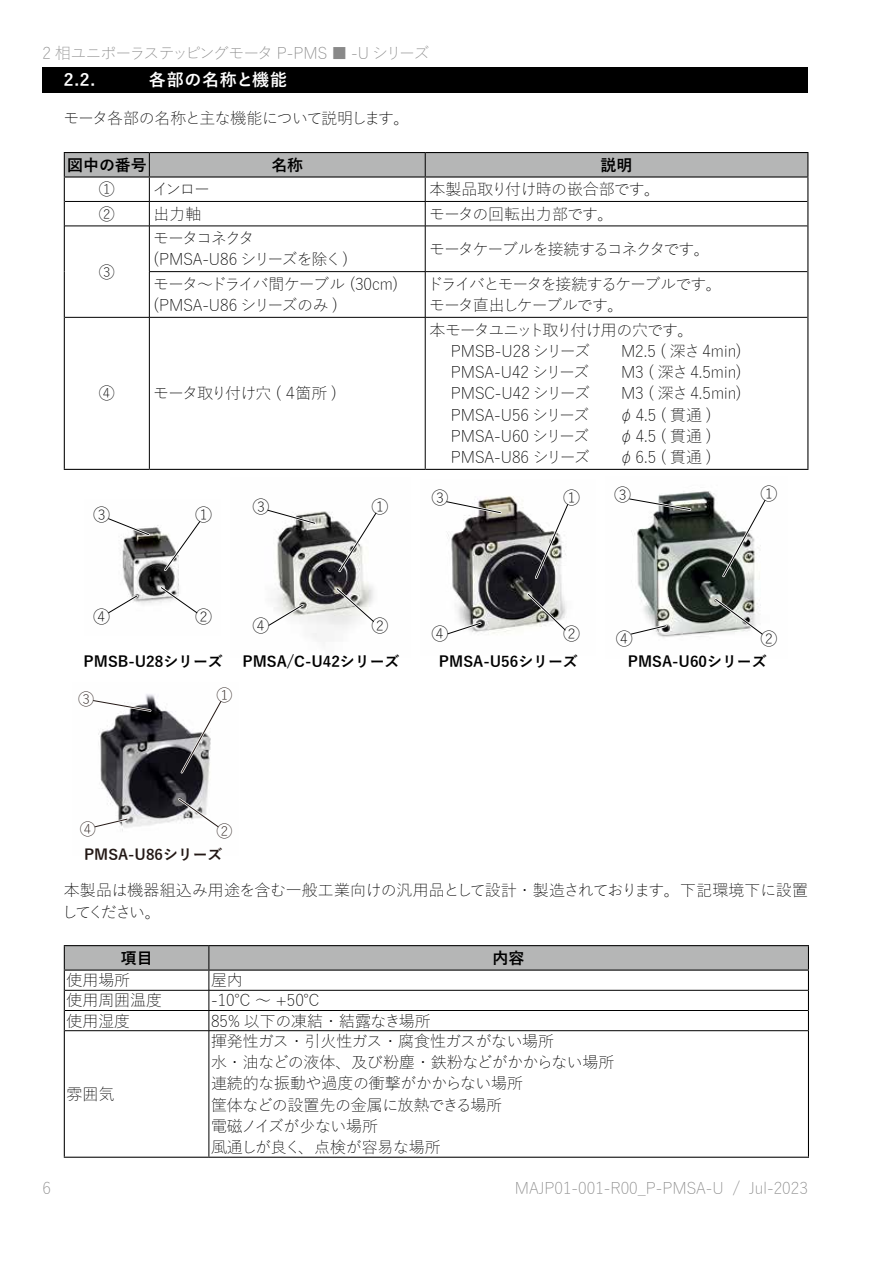
<style>
.page{position:relative;width:893px;height:1263px;background:#fff}
.page>*{position:absolute;margin:0;border:0;box-sizing:border-box;transform-origin:0 0}
.t1{font:300 16.95px "Yu Gothic";color:#000}
.t2{font:700 16.95px "Yu Gothic";letter-spacing:.045em;color:#fff}
.t3{font:300 15.9px/21.3px "Yu Gothic";letter-spacing:-.025em;color:#000}
.t4{font:300 15.9px/21.3px "Yu Gothic";color:#000}
.t5{font:300 15.9px/21.3px "Yu Gothic";letter-spacing:-.075em;color:#000}
.t6{font:300 15.9px "Yu Gothic";color:#898989}
.t7{font:300 15.9px "Yu Gothic";letter-spacing:-.095em;color:#898989}
.t8{font:300 15.9px "Yu Gothic";letter-spacing:-.06em;color:#000}
.t9{font:300 15.9px "Yu Gothic";letter-spacing:-.005em;color:#000}
.t10{font:700 15.9px "Yu Gothic";color:#000}
.t11{font:300 15.9px "Yu Gothic";letter-spacing:-.07em;color:#000}
.t12{font:300 15.9px "Yu Gothic";color:#231815}
.t13{font:700 14.85px "Yu Gothic";color:#000}
.t14{font:700 14.7px "Yu Gothic";color:#231815}
</style>
<div class="page">
<div style="left:43px;top:67px;width:765px;height:25px;background:#000"></div>
<hr style="left:64px;top:152px;width:85px;height:1px;background:#000">
<hr style="left:149px;top:152px;width:276px;height:1px;background:#000">
<hr style="left:425px;top:152px;width:383px;height:1px;background:#000">
<hr style="left:65px;top:226px;width:84px;height:1px;background:#000">
<hr style="left:149px;top:226px;width:276px;height:1px;background:#000">
<hr style="left:149px;top:226px;width:1px;height:45px;background:#000">
<hr style="left:425px;top:226px;width:382px;height:1px;background:#000">
<hr style="left:425px;top:226px;width:1px;height:45px;background:#000">
<hr style="left:149px;top:271px;width:276px;height:1px;background:#000">
<hr style="left:149px;top:272px;width:1px;height:45px;background:#000">
<hr style="left:425px;top:271px;width:382px;height:1px;background:#000">
<hr style="left:425px;top:272px;width:1px;height:45px;background:#000">
<hr style="left:65px;top:317px;width:84px;height:1px;background:#000">
<hr style="left:149px;top:317px;width:276px;height:1px;background:#000">
<hr style="left:149px;top:318px;width:1px;height:151px;background:#000">
<hr style="left:425px;top:317px;width:382px;height:1px;background:#000">
<hr style="left:425px;top:318px;width:1px;height:151px;background:#000">
<svg style="left:64px;top:153px;width:744px;height:73px"></svg>
<hr style="left:64px;top:226px;width:1px;height:46px;background:#000">
<hr style="left:64px;top:272px;width:1px;height:45px;background:#000">
<hr style="left:807px;top:226px;width:1px;height:46px;background:#000">
<hr style="left:807px;top:272px;width:1px;height:45px;background:#000">
<hr style="left:64px;top:317px;width:1px;height:152px;background:#000">
<hr style="left:807px;top:317px;width:1px;height:152px;background:#000">
<hr style="left:64px;top:469px;width:85px;height:1px;background:#000">
<hr style="left:149px;top:469px;width:276px;height:1px;background:#000">
<hr style="left:425px;top:469px;width:383px;height:1px;background:#000">
<img style="left:122px;top:525px;width:57px;height:80px">
<img style="left:447px;top:496px;width:115px;height:138px">
<img style="left:274px;top:511px;width:95px;height:127px">
<img style="left:631px;top:491px;width:124px;height:147px">
<svg style="left:162px;top:521px;width:39px;height:52px"></svg>
<svg style="left:108px;top:518px;width:44px;height:20px"></svg>
<svg style="left:158px;top:584px;width:40px;height:30px"></svg>
<svg style="left:108px;top:592px;width:32px;height:22px"></svg>
<svg style="left:336px;top:511px;width:41px;height:63px"></svg>
<svg style="left:268px;top:602px;width:38px;height:27px"></svg>
<svg style="left:333px;top:585px;width:41px;height:40px"></svg>
<svg style="left:267px;top:509px;width:51px;height:17px"></svg>
<svg style="left:533px;top:501px;width:36px;height:80px"></svg>
<svg style="left:447px;top:620px;width:37px;height:15px"></svg>
<svg style="left:446px;top:499px;width:57px;height:17px"></svg>
<svg style="left:525px;top:591px;width:42px;height:43px"></svg>
<svg style="left:631px;top:623px;width:38px;height:14px"></svg>
<svg style="left:720px;top:497px;width:46px;height:82px"></svg>
<svg style="left:712px;top:596px;width:51px;height:42px"></svg>
<svg style="left:629px;top:496px;width:64px;height:17px"></svg>
<img style="left:98px;top:694px;width:111px;height:137px">
<svg style="left:94px;top:816px;width:36px;height:14px"></svg>
<svg style="left:179px;top:698px;width:43px;height:78px"></svg>
<svg style="left:176px;top:796px;width:43px;height:34px"></svg>
<svg style="left:93px;top:698px;width:60px;height:15px"></svg>
<hr style="left:209px;top:1031px;width:1px;height:126px;background:#000">
<hr style="left:64px;top:945px;width:145px;height:1px;background:#000">
<hr style="left:209px;top:945px;width:600px;height:1px;background:#000">
<svg style="left:64px;top:946px;width:745px;height:85px"></svg>
<hr style="left:64px;top:1031px;width:1px;height:126px;background:#000">
<hr style="left:808px;top:1031px;width:1px;height:126px;background:#000">
<hr style="left:64px;top:1157px;width:145px;height:1px;background:#000">
<hr style="left:209px;top:1157px;width:600px;height:1px;background:#000">
<p class="t7" style="left:43px;top:38px;width:389px">2 相ユニポーラステッピングモータ P-PMS ■ -U シリーズ</p>
<p class="t2" style="left:64px;top:70px;width:33px">2.2.</p>
<p class="t2" style="left:149px;top:70px;width:140px">各部の名称と機能</p>
<p class="t8" style="left:63px;top:103px;width:348px">モータ各部の名称と主な機能について説明します。</p>
<p class="t10" style="left:67px;top:156px;width:81px">図中の番号</p>
<p class="t10" style="left:271px;top:156px;width:33px">名称</p>
<p class="t10" style="left:600px;top:156px;width:33px">説明</p>
<p class="t3" style="left:99px;top:177px;width:17px">①</p>
<p class="t3" style="left:152px;top:177px;width:59px">インロー</p>
<p class="t3" style="left:429px;top:177px;width:232px">本製品取り付け時の嵌合部です。</p>
<p class="t3" style="left:99px;top:201px;width:17px">②</p>
<p class="t3" style="left:154px;top:201px;width:49px">出力軸</p>
<p class="t3" style="left:429px;top:201px;width:186px">モータの回転出力部です。</p>
<p class="t3" style="left:99px;top:259px;width:17px">③</p>
<p class="t5" style="left:153px;top:226px;width:196px">モータコネクタ<br>(PMSA-U86 シリーズを除く)</p>
<p class="t5" style="left:429px;top:236px;width:282px">モータケーブルを接続するコネクタです。</p>
<p class="t3" style="left:153px;top:271px;width:247px">モータ～ドライバ間ケーブル (30cm) (PMSA-U86 シリーズのみ )</p>
<p class="t5" style="left:427px;top:271px;width:296px">ドライバとモータを接続するケーブルです。モータ直出しケーブルです。</p>
<p class="t3" style="left:99px;top:381px;width:17px">④</p>
<p class="t11" style="left:153px;top:379px;width:185px">モータ取り付け穴 (４箇所 )</p>
<p class="t1" style="left:93px;top:499px;width:19px">③</p>
<p class="t1" style="left:93px;top:601px;width:19px">④</p>
<p class="t1" style="left:195px;top:499px;width:19px">①</p>
<p class="t1" style="left:195px;top:601px;width:19px">②</p>
<p class="t1" style="left:252px;top:491px;width:19px">③</p>
<p class="t1" style="left:252px;top:610px;width:19px">④</p>
<p class="t1" style="left:371px;top:491px;width:19px">①</p>
<p class="t1" style="left:371px;top:610px;width:19px">②</p>
<p class="t4" style="left:451px;top:317px;width:292px;text-indent:-21px">本モータユニット取り付け用の穴です。<br>PMSB-U28 シリーズ　 M2.5 ( 深さ 4min)<br>PMSA-U42 シリーズ　 M3 ( 深さ 4.5min)<br>PMSC-U42 シリーズ　 M3 ( 深さ 4.5min)<br>PMSA-U56 シリーズ　　φ4.5 ( 貫通 )<br>PMSA-U60 シリーズ　　φ4.5 ( 貫通 )<br>PMSA-U86 シリーズ　 φ6.5 ( 貫通 )</p>
<p class="t1" style="left:431px;top:482px;width:19px">③</p>
<p class="t1" style="left:563px;top:482px;width:19px">①</p>
<p class="t1" style="left:614px;top:479px;width:19px">③</p>
<p class="t1" style="left:760px;top:478px;width:19px">①</p>
<p class="t1" style="left:431px;top:618px;width:19px">④</p>
<p class="t1" style="left:563px;top:618px;width:19px">②</p>
<p class="t1" style="left:616px;top:622px;width:19px">④</p>
<p class="t1" style="left:760px;top:622px;width:19px">②</p>
<p class="t13" style="left:84px;top:653px;width:141px">PMSB-U28シリーズ</p>
<p class="t13" style="left:242px;top:653px;width:159px">PMSA/C-U42シリーズ</p>
<p class="t13" style="left:439px;top:653px;width:140px">PMSA-U56シリーズ</p>
<p class="t13" style="left:628px;top:653px;width:140px">PMSA-U60シリーズ</p>
<p class="t12" style="left:217px;top:680px;width:18px">①</p>
<p class="t12" style="left:78px;top:684px;width:18px">③</p>
<p class="t12" style="left:80px;top:814px;width:18px">④</p>
<p class="t12" style="left:217px;top:816px;width:18px">②</p>
<p class="t14" style="left:84px;top:846px;width:140px">PMSA-U86シリーズ</p>
<p class="t3" style="left:62px;top:878px;width:747px">本製品は機器組込み用途を含む一般工業向けの汎用品として設計・製造されております。下記環境下に設置してください。</p>
<p class="t10" style="left:121px;top:949px;width:33px">項目</p>
<p class="t10" style="left:493px;top:949px;width:33px">内容</p>
<p class="t3" style="left:66px;top:968px;width:65px">使用場所</p>
<p class="t3" style="left:211px;top:968px;width:33px">屋内</p>
<p class="t3" style="left:66px;top:988px;width:97px">使用周囲温度</p>
<p class="t3" style="left:211px;top:988px;width:110px">-10℃ 〜 +50℃</p>
<p class="t3" style="left:66px;top:1008px;width:65px">使用湿度</p>
<p class="t9" style="left:211px;top:1006px;width:221px">85% 以下の凍結・結露なき場所</p>
<p class="t3" style="left:66px;top:1081px;width:49px">雰囲気</p>
<p class="t6" style="left:43px;top:1173px;width:10px">6</p>
<p class="t3" style="left:211px;top:1028px;width:405px">揮発性ガス・引火性ガス・腐食性ガスがない場所<br>水・油などの液体、及び粉塵・鉄粉などがかからない場所連続的な振動や過度の衝撃がかからない場所<br>筐体などの設置先の金属に放熱できる場所<br>電磁ノイズが少ない場所<br>風通しが良く、点検が容易な場所</p>
<p class="t6" style="left:515px;top:1173px;width:295px">MAJP01-001-R00_P-PMSA-U / Jul-2023</p>
</div>
